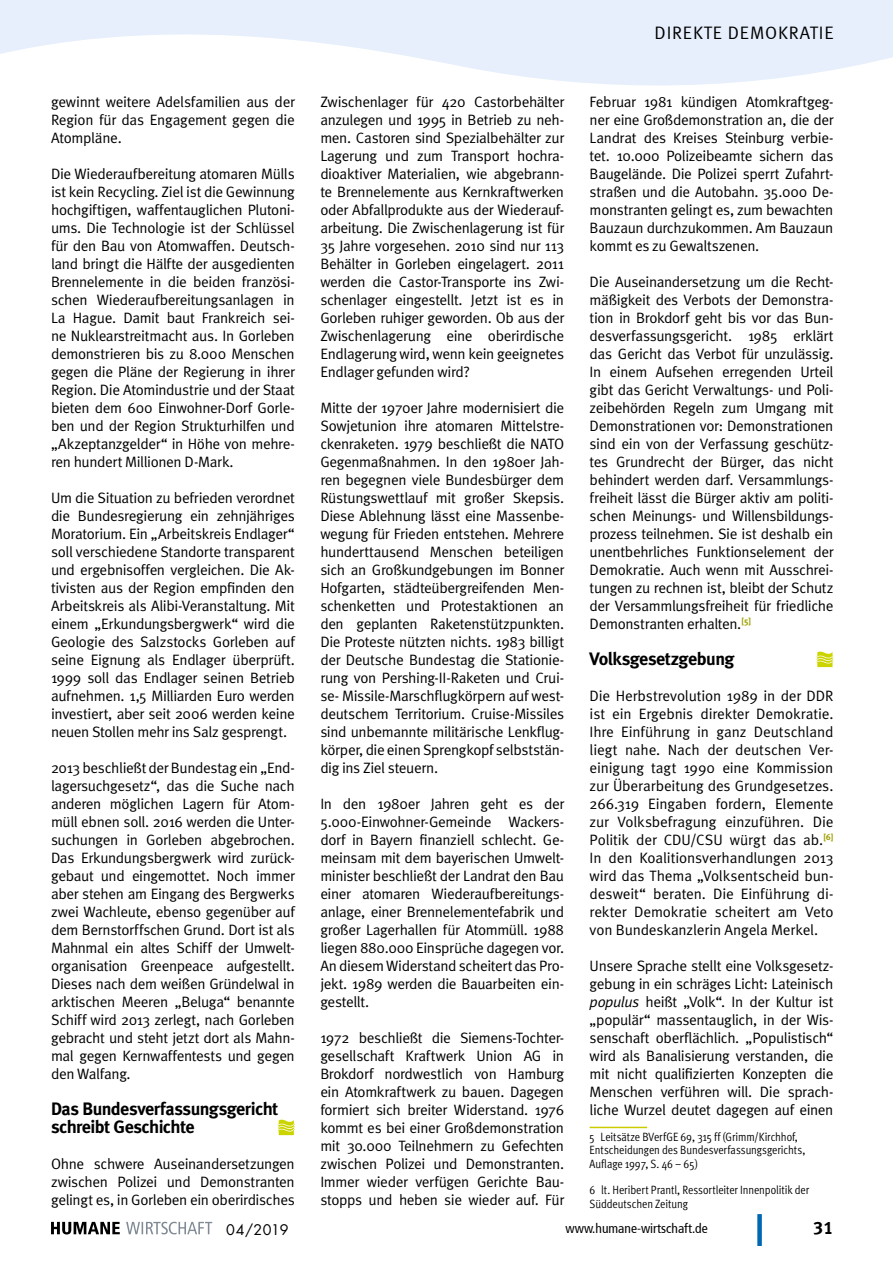
<style>
.page{position:relative;width:893px;height:1263px;background:#fff}
.page>*{position:absolute;margin:0;border:0;box-sizing:border-box;transform-origin:0 0}
.Zwischenüberschrift{font:700 18px/18px "Meta";letter-spacing:-.03em;color:#000}
.t1{font:18px "Meta Normal LF";letter-spacing:.05em;color:#000}
.t2{font:18px "Meta Bold LF";color:#000}
.Fließtext_Meta_Norma{font:15px/18px "Meta Normal";letter-spacing:-.025em;color:#000;text-align:justify}
.t3{font:14.25px "Futura";letter-spacing:.005em;color:#000}
.t4{font:condensed 13.5px "Frutiger 57";color:#000}
.Fußnote_enge_Zeile{font:12px/13.5px "Meta Cond Normal";letter-spacing:-.005em;color:#000}
.s1{font-style:italic}
</style>
<div class="page">
<div style="left:757px;top:1214px;width:5px;height:32px;background:#0068b3"></div>
<svg style="left:51px;top:1222px;width:69px;height:12px"></svg>
<svg style="left:126px;top:1222px;width:86px;height:12px"></svg>
<svg style="left:278px;top:1120px;width:17px;height:15px"></svg>
<svg style="left:816px;top:652px;width:17px;height:15px"></svg>
<hr style="left:590px;top:1127px;width:57px;height:1px;background:#cccd00">
<svg style="left:0;top:0;width:893px;height:86px;fill:#e6effb"></svg>
<p class="Fließtext_Meta_Norma" style="left:51px;top:93px;width:245px">gewinnt weitere Adelsfamilien aus der Region für das Engagement gegen die Atompläne.</p>
<p class="Fließtext_Meta_Norma" style="left:51px;top:165px;width:245px">Die Wiederaufbereitung atomaren Mülls ist kein Recycling. Ziel ist die Gewinnung hochgiftigen, waffentauglichen Plutoni&shy;ums. Die Technologie ist der Schlüssel für den Bau von Atomwaffen. Deutsch&shy;land bringt die Hälfte der ausgedienten Brennelemente in die beiden französi&shy;schen Wiederaufbereitungsanlagen in La Hague. Damit baut Frankreich sei&shy;ne Nuklearstreitmacht aus. In Gorleben demonstrieren bis zu 8.000 Menschen gegen die Pläne der Regierung in ihrer Region. Die Atomindustrie und der Staat bieten dem 600 Einwohner-Dorf Gorle&shy;ben und der Region Strukturhilfen und „Akzeptanzgelder“ in Höhe von mehre&shy;ren hundert Millionen D-Mark.</p>
<p class="Fließtext_Meta_Norma" style="left:51px;top:489px;width:245px">Um die Situation zu befrieden verordnet die Bundesregierung ein zehnjähriges Moratorium. Ein „Arbeitskreis Endlager“ soll verschiedene Standorte transparent und ergebnisoffen vergleichen. Die Ak&shy;tivisten aus der Region empfinden den Arbeitskreis als Alibi-Veranstaltung. Mit einem „Erkundungsbergwerk“ wird die Geologie des Salzstocks Gorleben auf seine Eignung als Endlager überprüft.<br>1999 soll das Endlager seinen Betrieb aufnehmen. 1,5 Milliarden Euro werden investiert, aber seit 2006 werden keine neuen Stollen mehr ins Salz gesprengt.</p>
<p class="Fließtext_Meta_Norma" style="left:51px;top:759px;width:245px">2013 beschließt der Bundestag ein „End&shy;lagersuchgesetz“, das die Suche nach anderen möglichen Lagern für Atom&shy;müll ebnen soll. 2016 werden die Unter&shy;suchungen in Gorleben abgebrochen.<br>Das Erkundungsbergwerk wird zurück&shy;gebaut und eingemottet. Noch immer aber stehen am Eingang des Bergwerks zwei Wachleute, ebenso gegenüber auf dem Bernstorffschen Grund. Dort ist als Mahnmal ein altes Schiff der Umwelt&shy;organisation Greenpeace aufgestellt.<br>Dieses nach dem weißen Gründelwal in arktischen Meeren „Beluga“ benannte Schiff wird 2013 zerlegt, nach Gorleben gebracht und steht jetzt dort als Mahn&shy;mal gegen Kernwaffentests und gegen den Walfang.</p>
<p class="Zwischenüberschrift" style="left:51px;top:1100px;width:229px">Das Bundesverfassungsgericht schreibt Geschichte</p>
<p class="Fließtext_Meta_Norma" style="left:51px;top:1155px;width:245px">Ohne schwere Auseinandersetzungen zwischen Polizei und Demonstranten gelingt es, in Gorleben ein oberirdisches</p>
<p class="Fließtext_Meta_Norma" style="left:320px;top:93px;width:245px">Zwischenlager für 420 Castorbehälter anzulegen und 1995 in Betrieb zu neh&shy;men. Castoren sind Spezialbehälter zur Lagerung und zum Transport hochra&shy;dioaktiver Materialien, wie abgebrann&shy;te Brennelemente aus Kernkraftwerken oder Abfallprodukte aus der Wiederauf&shy;arbeitung. Die Zwischenlagerung ist für 35 Jahre vorgesehen. 2010 sind nur 113<br>Behälter in Gorleben eingelagert. 2011 werden die Castor-Transporte ins Zwi&shy;schenlager eingestellt. Jetzt ist es in Gorleben ruhiger geworden. Ob aus der Zwischenlagerung eine oberirdische Endlagerung wird, wenn kein geeignetes Endlager gefunden wird?</p>
<p class="Fließtext_Meta_Norma" style="left:320px;top:399px;width:245px">Mitte der 1970er Jahre modernisiert die Sowjetunion ihre atomaren Mittelstre&shy;ckenraketen. 1979 beschließt die NATO Gegenmaßnahmen. In den 1980er Jah&shy;ren begegnen viele Bundesbürger dem Rüstungswettlauf mit großer Skepsis.<br>Diese Ablehnung lässt eine Massenbe&shy;wegung für Frieden entstehen. Mehrere hunderttausend Menschen beteiligen sich an Großkundgebungen im Bonner Hofgarten, städteübergreifenden Men&shy;schenketten und Protestaktionen an den geplanten Raketenstützpunkten.<br>Die Proteste nützten nichts. 1983 billigt der Deutsche Bundestag die Stationie&shy;rung von Pershing-II-Raketen und Crui&shy;se- Missile-Marschflugkörpern auf west&shy;deutschem Territorium. Cruise-Missiles sind unbemannte militärische Lenkflug&shy;körper, die einen Sprengkopf selbststän&shy;dig ins Ziel steuern.</p>
<p class="Fließtext_Meta_Norma" style="left:320px;top:795px;width:245px">In den 1980er Jahren geht es der 5.000-Einwohner-Gemeinde Wackers&shy;dorf in Bayern finanziell schlecht. Ge&shy;meinsam mit dem bayerischen Umwelt&shy;minister beschließt der Landrat den Bau einer atomaren Wiederaufbereitungs&shy;anlage, einer Brennelementefabrik und großer Lagerhallen für Atommüll. 1988 liegen 880.000 Einsprüche dagegen vor.<br>An diesem Widerstand scheitert das Pro&shy;jekt. 1989 werden die Bauarbeiten ein&shy;gestellt.</p>
<p class="Fließtext_Meta_Norma" style="left:320px;top:1029px;width:245px">1972 beschließt die Siemens-Tochter&shy;gesellschaft Kraftwerk Union AG in Brokdorf nordwestlich von Hamburg ein Atomkraftwerk zu bauen. Dagegen formiert sich breiter Widerstand. 1976 kommt es bei einer Großdemonstration mit 30.000 Teilnehmern zu Gefechten zwischen Polizei und Demonstranten.<br>Immer wieder verfügen Gerichte Bau&shy;stopps und heben sie wieder auf. Für</p>
<p class="t1" style="left:655px;top:22px;width:181px">DIREKTE DEMOKRATIE</p>
<p class="Fließtext_Meta_Norma" style="left:590px;top:93px;width:245px">Februar 1981 kündigen Atomkraftgeg&shy;ner eine Großdemonstration an, die der Landrat des Kreises Steinburg verbie&shy;tet. 10.000 Polizeibeamte sichern das Baugelände. Die Polizei sperrt Zufahrt&shy;straßen und die Autobahn. 35.000 De&shy;monstranten gelingt es, zum bewachten Bauzaun durchzukommen. Am Bauzaun kommt es zu Gewaltszenen.</p>
<p class="Fließtext_Meta_Norma" style="left:590px;top:273px;width:245px">Die Auseinandersetzung um die Recht&shy;mäßigkeit des Verbots der Demonstra&shy;tion in Brokdorf geht bis vor das Bun&shy;desverfassungsgericht. 1985 erklärt das Gericht das Verbot für unzulässig.<br>In einem Aufsehen erregenden Urteil gibt das Gericht Verwaltungs- und Poli&shy;zeibehörden Regeln zum Umgang mit Demonstrationen vor: Demonstrationen sind ein von der Verfassung geschütz&shy;tes Grundrecht der Bürger, das nicht behindert werden darf. Versammlungs&shy;freiheit lässt die Bürger aktiv am politi&shy;schen Meinungs- und Willensbildungs&shy;prozess teilnehmen. Sie ist deshalb ein unentbehrliches Funktionselement der Demokratie. Auch wenn mit Ausschrei&shy;tungen zu rechnen ist, bleibt der Schutz der Versammlungsfreiheit für friedliche Demonstranten erhalten.<sup>[5]</sup></p>
<p class="Zwischenüberschrift" style="left:590px;top:650px;width:146px">Volksgesetzgebung</p>
<p class="Fließtext_Meta_Norma" style="left:590px;top:687px;width:245px">Die Herbstrevolution 1989 in der DDR ist ein Ergebnis direkter Demokratie.<br>Ihre Einführung in ganz Deutschland liegt nahe. Nach der deutschen Ver&shy;einigung tagt 1990 eine Kommission zur Überarbeitung des Grundgesetzes.<br>266.319 Eingaben fordern, Elemente zur Volksbefragung einzuführen. Die Politik der CDU/CSU würgt das ab.<sup>[6] </sup>In den Koalitionsverhandlungen 2013 wird das Thema „Volksentscheid bun&shy;desweit“ beraten. Die Einführung di&shy;rekter Demokratie scheitert am Veto von Bundeskanzlerin Angela Merkel.</p>
<p class="Fließtext_Meta_Norma" style="left:590px;top:957px;width:245px">Unsere Sprache stellt eine Volksgesetz&shy;gebung in ein schräges Licht: Lateinisch <span class="s1">populus</span> heißt „Volk“. In der Kultur ist „populär“ massentauglich, in der Wis&shy;senschaft oberflächlich. „Populistisch“ wird als Banalisierung verstanden, die mit nicht qualifizierten Konzepten die Menschen verführen will. Die sprach&shy;liche Wurzel deutet dagegen auf einen</p>
<p class="Fußnote_enge_Zeile" style="left:590px;top:1130px;width:217px">5 Leitsätze BVerfGE 69, 315 ff (Grimm/Kirchhof,<br>Entscheidungen des Bundesverfassungsgerichts,<br>Auflage 1997, S. 46 – 65)</p>
<p class="Fußnote_enge_Zeile" style="left:590px;top:1183px;width:221px">6 lt. Heribert Prantl, Ressortleiter Innenpolitik der<br>Süddeutschen Zeitung</p>
<p class="t3" style="left:226px;top:1220px;width:64px">04/2019</p>
<p class="t4" style="left:566px;top:1220px;width:144px">www.humane-wirtschaft.de</p>
<p class="t2" style="left:813px;top:1217px;width:22px">31</p>
</div>
